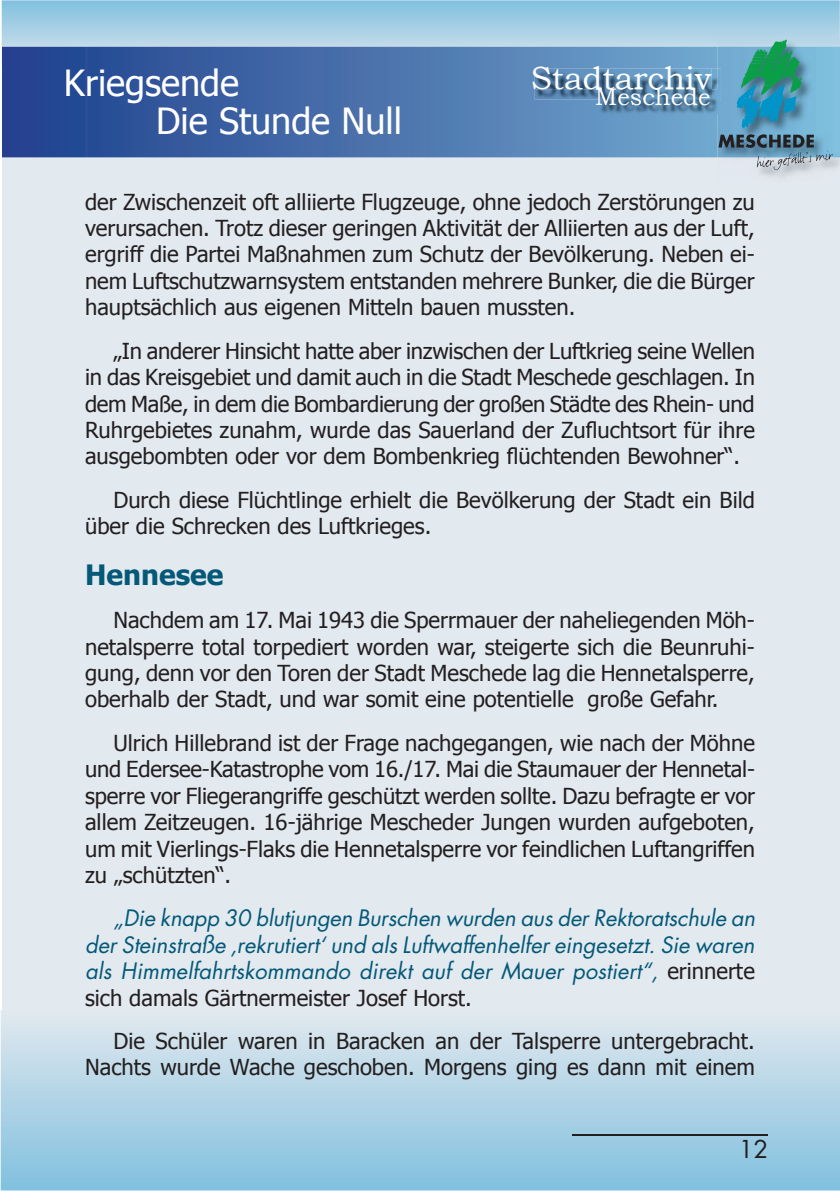
<style>
.page{position:relative;width:840px;height:1191px;background:#fff}
.page>*{position:absolute;margin:0;border:0;box-sizing:border-box;transform-origin:0 0}
.t1{font:36px "Tahoma";color:#fff}
.t2{font:32px "Bookman Old Style";color:#fff}
.t3{font:700 28px "Tahoma";color:#045878}
.t4{font:24px "Bookman Old Style";color:#fff}
.t5{font:24px "Futura";color:#231f20}
.t6{font:22px/26.4px "Tahoma";color:#231f20;text-align:justify}
.t7{font:italic 22px/26.4px "Futura";color:#045878;text-align:justify}
.s1{font-family:"Tahoma";font-style:normal;color:#231f20}
</style>
<div class="page">
<div style="left:2px;top:0;width:837px;height:1189px;background:#e2e9ef"></div>
<svg style="left:2px;top:0;width:837px;height:47px;background:#a0cde3"></svg>
<svg style="left:1px;top:1010px;width:838px;height:180px"></svg>
<svg style="left:2px;top:47px;width:715px;height:110px;background:#456da9"></svg>
<img style="left:534px;top:68px;width:183px;height:31px">
<img style="left:534px;top:68px;width:177px;height:22px">
<img style="left:598px;top:90px;width:119px;height:25px">
<img style="left:598px;top:90px;width:113px;height:1px">
<hr style="left:572px;top:1134px;width:195px;height:1px;background:#231f20">
<img style="left:717px;top:39px;width:123px;height:143px">
<svg style="left:717px;top:90px;width:2px;height:25px"></svg>
<svg style="left:718px;top:134px;width:114px;height:36px"></svg>
<svg style="left:736px;top:40px;width:65px;height:88px;background:#3c9b9d"></svg>
<h1 class="t1" style="left:64px;top:58px;width:177px">Kriegsende</h1>
<h2 class="t2" style="left:530px;top:58px;width:182px">Stadtarchiv</h2>
<p class="t4" style="left:595px;top:81px;width:117px">Meschede</p>
<h1 class="t1" style="left:156px;top:97px;width:247px">Die Stunde Null</h1>
<p class="t6" style="left:85px;top:187px;width:671px">der Zwischenzeit oft alliierte Flugzeuge, ohne jedoch Zerstörungen zu verursachen. Trotz dieser geringen Aktivität der Alliierten aus der Luft, ergriff die Partei Maßnahmen zum Schutz der Bevölkerung. Neben ei&shy;nem Luftschutzwarnsystem entstanden mehrere Bunker, die die Bürger hauptsächlich aus eigenen Mitteln bauen mussten.</p>
<p class="t6" style="left:85px;top:336px;width:671px;text-indent:28px">„In anderer Hinsicht hatte aber inzwischen der Luftkrieg seine Wellen in das Kreisgebiet und damit auch in die Stadt Meschede geschlagen. In dem Maße, in dem die Bombardierung der großen Städte des Rhein- und Ruhrgebietes zunahm, wurde das Sauerland der Zufluchtsort für ihre ausgebombten oder vor dem Bombenkrieg flüchtenden Bewohner“.</p>
<p class="t6" style="left:85px;top:485px;width:671px;text-indent:28px">Durch diese Flüchtlinge erhielt die Bevölkerung der Stadt ein Bild über die Schrecken des Luftkrieges.</p>
<p class="t3" style="left:85px;top:555px;width:140px">Hennesee</p>
<p class="t6" style="left:85px;top:606px;width:671px;text-indent:28px">Nachdem am 17. Mai 1943 die Sperrmauer der naheliegenden Möh&shy;netalsperre total torpediert worden war, steigerte sich die Beunruhi&shy;gung, denn vor den Toren der Stadt Meschede lag die Hennetalsperre, oberhalb der Stadt, und war somit eine potentielle große Gefahr.</p>
<p class="t6" style="left:85px;top:728px;width:671px;text-indent:28px">Ulrich Hillebrand ist der Frage nachgegangen, wie nach der Möhne und Edersee-Katastrophe vom 16./17. Mai die Staumauer der Hennetal&shy;sperre vor Fliegerangriffe geschützt werden sollte. Dazu befragte er vor allem Zeitzeugen. 16-jährige Mescheder Jungen wurden aufgeboten, um mit Vierlings-Flaks die Hennetalsperre vor feindlichen Luftangriffen zu „schützten“.</p>
<p class="t7" style="left:85px;top:904px;width:671px;text-indent:28px">„Die knapp 30 blutjungen Burschen wurden aus der Rektoratschule an der Steinstraße ‚rekrutiert‘ und als Luftwaffenhelfer eingesetzt. Sie waren als Himmelfahrtskommando direkt auf der Mauer postiert“, <span class="s1">erinnerte</span></p>
<p class="t6" style="left:113px;top:974px;width:642px;line-height:43.4px;text-indent:-28px">sich damals Gärtnermeister Josef Horst.<br>Die Schüler waren in Baracken an der Talsperre untergebracht.</p>
<p class="t6" style="left:85px;top:1053px;width:671px">Nachts wurde Wache geschoben. Morgens ging es dann mit einem</p>
<p class="t5" style="left:738px;top:1132px;width:31px">12</p>
</div>
